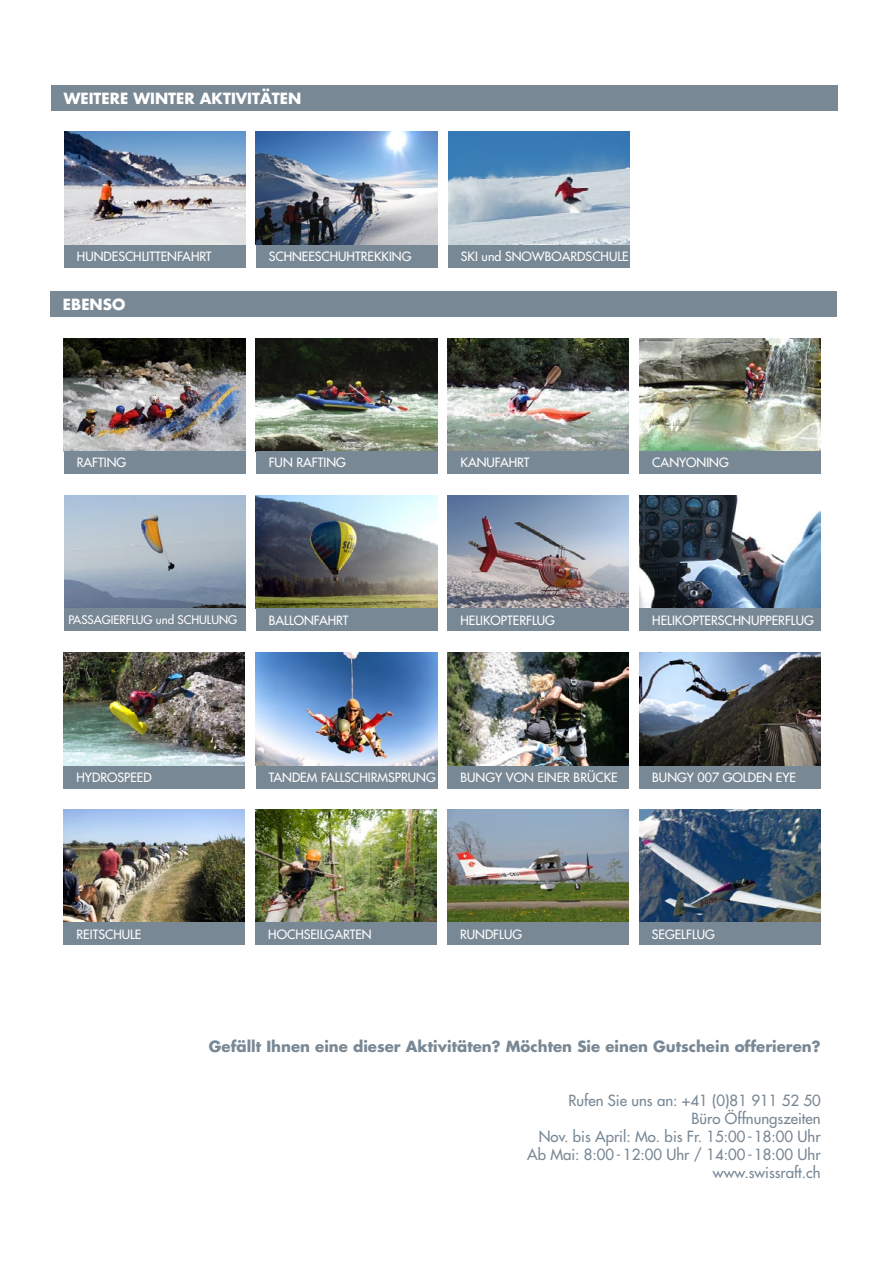
<style>
.page{position:relative;width:893px;height:1263px;background:#fff}
.page>*{position:absolute;margin:0;border:0;box-sizing:border-box;transform-origin:0 0}
.t1{font:15px/18px "Futura";color:#798895;text-align:right}
.t2{font:700 15px "Futura";color:#798895}
.t3{font:700 15px "Futura";color:#fff}
.t4{font:12.45px "Futura";color:#fff}
.t5{font:11.55px "Futura";color:#fff}
</style>
<div class="page">
<div style="left:51px;top:85px;width:787px;height:26px;background:#798895"></div>
<img style="left:256px;top:338px;width:181px;height:113px">
<div style="left:256px;top:451px;width:181px;height:23px;background:#798895"></div>
<img style="left:639px;top:338px;width:182px;height:113px">
<div style="left:639px;top:451px;width:182px;height:23px;background:#798895"></div>
<img style="left:448px;top:338px;width:181px;height:113px">
<div style="left:448px;top:451px;width:181px;height:23px;background:#798895"></div>
<img style="left:64px;top:653px;width:181px;height:113px">
<div style="left:64px;top:766px;width:181px;height:22px;background:#798895"></div>
<div style="left:50px;top:291px;width:787px;height:26px;background:#798895"></div>
<img style="left:64px;top:132px;width:181px;height:113px">
<div style="left:64px;top:245px;width:181px;height:23px;background:#798895"></div>
<img style="left:256px;top:132px;width:181px;height:113px">
<div style="left:256px;top:245px;width:181px;height:23px;background:#798895"></div>
<img style="left:448px;top:132px;width:181px;height:113px">
<div style="left:448px;top:245px;width:181px;height:23px;background:#798895"></div>
<img style="left:64px;top:495px;width:181px;height:113px">
<div style="left:64px;top:608px;width:181px;height:23px;background:#798895"></div>
<img style="left:448px;top:495px;width:181px;height:113px">
<div style="left:448px;top:608px;width:181px;height:23px;background:#798895"></div>
<img style="left:256px;top:495px;width:181px;height:113px">
<div style="left:256px;top:608px;width:181px;height:23px;background:#798895"></div>
<img style="left:639px;top:495px;width:182px;height:113px">
<div style="left:639px;top:608px;width:182px;height:23px;background:#798895"></div>
<img style="left:256px;top:653px;width:181px;height:113px">
<div style="left:256px;top:766px;width:181px;height:22px;background:#798895"></div>
<img style="left:639px;top:653px;width:182px;height:113px">
<div style="left:639px;top:766px;width:182px;height:22px;background:#798895"></div>
<img style="left:448px;top:653px;width:181px;height:113px">
<div style="left:448px;top:766px;width:181px;height:22px;background:#798895"></div>
<img style="left:64px;top:809px;width:181px;height:113px">
<div style="left:64px;top:922px;width:181px;height:23px;background:#798895"></div>
<img style="left:447px;top:809px;width:181px;height:113px">
<div style="left:447px;top:922px;width:181px;height:23px;background:#798895"></div>
<img style="left:256px;top:809px;width:181px;height:113px">
<div style="left:256px;top:922px;width:181px;height:23px;background:#798895"></div>
<img style="left:639px;top:809px;width:181px;height:113px">
<div style="left:639px;top:922px;width:181px;height:23px;background:#798895"></div>
<img style="left:64px;top:338px;width:181px;height:113px">
<div style="left:64px;top:451px;width:181px;height:23px;background:#798895"></div>
<p class="t3" style="left:64px;top:88px;width:239px">WEITERE WINTER AKTIVITÄTEN</p>
<p class="t4" style="left:77px;top:249px;width:136px">HUNDESCHLITTENFAHRT</p>
<p class="t4" style="left:269px;top:249px;width:144px">SCHNEESCHUHTREKKING</p>
<p class="t4" style="left:461px;top:249px;width:169px">SKI und SNOWBOARDSCHULE</p>
<p class="t3" style="left:63px;top:294px;width:64px">EBENSO</p>
<p class="t4" style="left:77px;top:455px;width:8px">rafting</p>
<p class="t4" style="left:269px;top:455px;width:36px">Fun rafting</p>
<p class="t4" style="left:460px;top:455px;width:70px">KANUFAHRT</p>
<p class="t4" style="left:652px;top:455px;width:44px">Canyoning</p>
<p class="t5" style="left:68px;top:613px;width:170px">PASSAGIERFLUG und SCHULUNG</p>
<p class="t4" style="left:269px;top:612px;width:81px">BALLONFAHRT</p>
<p class="t4" style="left:460px;top:612px;width:96px">HELIKOPTERFLUG</p>
<p class="t4" style="left:652px;top:612px;width:163px">HELIKOPTERSCHNUPPERFLUG</p>
<p class="t4" style="left:77px;top:770px;width:24px">hydrospeed</p>
<p class="t4" style="left:269px;top:770px;width:169px">TANDEM FALLSCHIRMSPRUNG</p>
<p class="t4" style="left:460px;top:770px;width:159px">BUNGY VON EINER BRÜCKE</p>
<p class="t4" style="left:652px;top:770px;width:145px">BUNGY 007 GOLDEN EYE</p>
<p class="t4" style="left:77px;top:926px;width:66px">REITSCHULE</p>
<p class="t4" style="left:268px;top:926px;width:105px">HOCHSEILGARTEN</p>
<p class="t4" style="left:460px;top:926px;width:64px">RUNDFLUG</p>
<p class="t4" style="left:652px;top:926px;width:65px">SEGELFLUG</p>
<p class="t2" style="left:209px;top:1036px;width:613px">Gefällt Ihnen eine dieser Aktivitäten? Möchten Sie einen Gutschein offerieren?</p>
<p class="t1" style="left:527px;top:1091px;width:295px">Rufen Sie uns an: +41 (0)81 911 52 50<br>Büro Öffnungszeiten<br>Nov. bis April: Mo. bis Fr. 15:00-18:00 Uhr<br>Ab Mai: 8:00-12:00 Uhr / 14:00-18:00 Uhr www.swissraft.ch</p>
</div>
